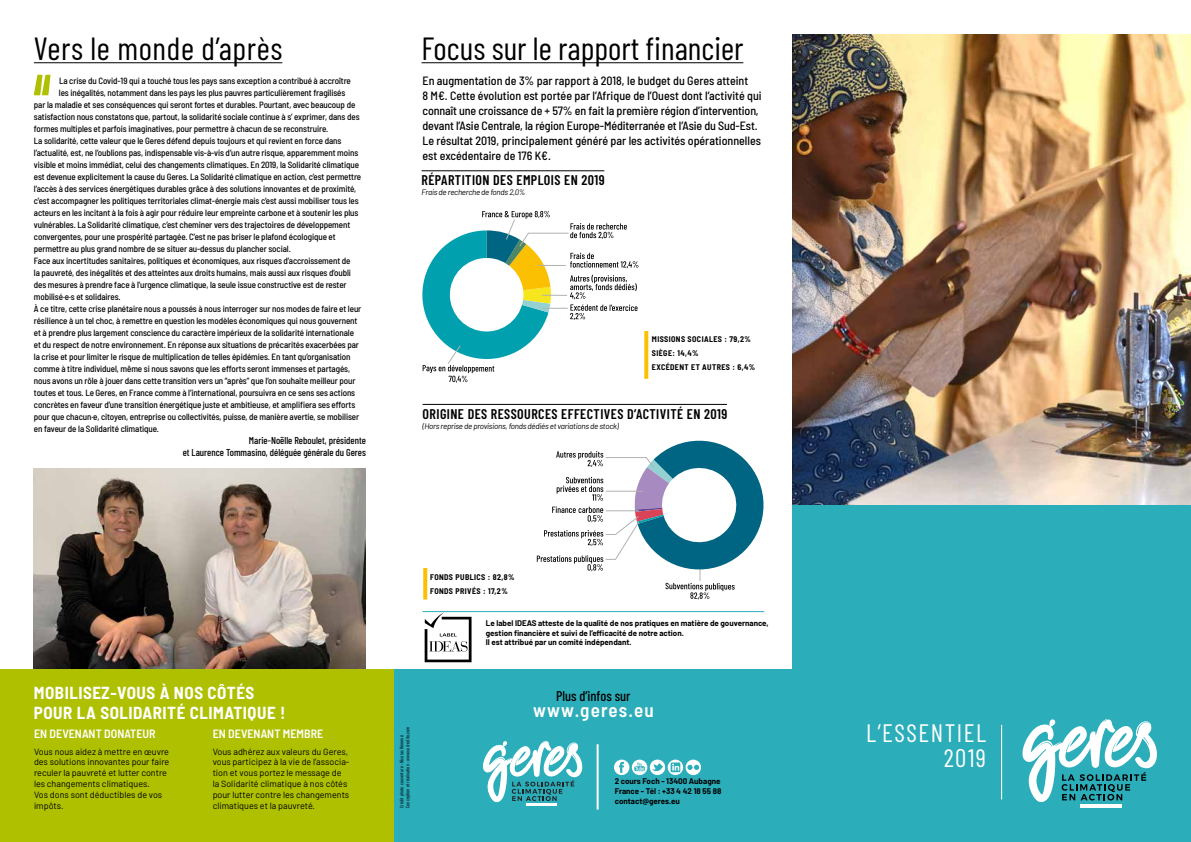
<style>
.page{position:relative;width:1191px;height:842px;background:#fff}
.page>*{position:absolute;margin:0;border:0;box-sizing:border-box;transform-origin:0 0}
.t1{font:32px "Barlow Condensed";color:#000}
.t2{font:32px "Barlow Condensed";letter-spacing:.02em;color:#000}
.t3{font:25.2px/24.6px "Barlow Condensed";letter-spacing:.06em;color:#fff;text-align:right}
.t4{font:600 semi-condensed 19px "Barlow";letter-spacing:.06em;color:#fff}
.t5{font:700 semi-condensed 17px/20.4px "Barlow";letter-spacing:.03em;color:#fff}
.t6{font:600 14px "Barlow Condensed";letter-spacing:.03em;color:#000}
.t7{font:500 14px "Barlow Condensed";color:#000}
.t8{font:500 semi-condensed 12px/15px "Barlow";letter-spacing:-.005em;color:#000}
.t9{font:600 semi-condensed 12px "Barlow";color:#fff}
.t10{font:500 10px/12px "Barlow Condensed";color:#000;text-align:right}
.t11{font:500 semi-condensed 9px "Barlow";letter-spacing:-.01em;color:#000}
.t12{font:9px/10.8px "Barlow";color:#000}
.t13{font:700 8px/9.6px "Barlow";color:#000}
.t14{font:700 semi-condensed 8px/14px "Barlow";letter-spacing:.05em;color:#000}
.t15{font:italic 8px "Barlow";letter-spacing:-.03em;color:#000}
.t16{font:5px/6px "Barlow Condensed";letter-spacing:.01em;color:#000}
</style>
<div class="page">
<img style="left:34px;top:469px;width:332px;height:201px">
<div style="left:0;top:670px;width:394px;height:172px;background:#aec000"></div>
<img style="left:792px;top:34px;width:399px;height:471px">
<hr style="left:34px;top:62px;width:248px;height:1px;background:#000">
<svg style="left:34px;top:75px;width:17px;height:20px"></svg>
<div style="left:394px;top:670px;width:398px;height:172px;background:#2badba"></div>
<hr style="left:526px;top:803px;width:30px;height:3px;background:#fff">
<svg style="left:483px;top:741px;width:100px;height:63px"></svg>
<svg style="left:424px;top:612px;width:47px;height:50px"></svg>
<svg style="left:614px;top:760px;width:87px;height:15px"></svg>
<hr style="left:596px;top:744px;width:2px;height:65px;background:#fff">
<hr style="left:421px;top:62px;width:322px;height:1px;background:#000">
<hr style="left:422px;top:611px;width:342px;height:1px;background:#2badba">
<div style="left:792px;top:505px;width:399px;height:337px;background:#2badba"></div>
<hr style="left:1080px;top:804px;width:42px;height:3px;background:#fff">
<svg style="left:1022px;top:719px;width:135px;height:83px"></svg>
<hr style="left:1001px;top:725px;width:1px;height:74px;background:#fff">
<svg style="left:644px;top:331px;width:4px;height:48px"></svg>
<hr style="left:421px;top:171px;width:183px;height:1px;background:#000">
<svg style="left:423px;top:568px;width:4px;height:31px"></svg>
<hr style="left:422px;top:404px;width:305px;height:1px;background:#000">
<svg style="left:422px;top:211px;width:216px;height:172px"></svg>
<svg style="left:537px;top:440px;width:227px;height:159px"></svg>
<h1 class="t2" style="left:34px;top:26px;width:250px">Vers le monde d’après</h1>
<p class="t11" style="left:59px;top:74px;width:293px">La crise du Covid-19 qui a touché tous les pays sans exception a contribué à accroître</p>
<p class="t11" style="left:59px;top:86px;width:288px">les inégalités, notamment dans les pays les plus pauvres particulièrement fragilisés</p>
<p class="t11" style="left:34px;top:98px;width:323px">par la maladie et ses conséquences qui seront fortes et durables. Pourtant, avec beaucoup de</p>
<p class="t11" style="left:34px;top:110px;width:327px">satisfaction nous constatons que, partout, la solidarité sociale continue à s’ exprimer, dans des</p>
<p class="t11" style="left:34px;top:122px;width:296px">formes multiples et parfois imaginatives, pour permettre à chacun de se reconstruire.</p>
<p class="t11" style="left:34px;top:134px;width:309px">La solidarité, cette valeur que le Geres défend depuis toujours et qui revient en force dans</p>
<p class="t11" style="left:34px;top:146px;width:326px">l’actualité, est, ne l’oublions pas, indispensable vis-à-vis d’un autre risque, apparemment moins</p>
<p class="t11" style="left:34px;top:158px;width:326px">visible et moins immédiat, celui des changements climatiques. En 2019, la Solidarité climatique</p>
<p class="t11" style="left:34px;top:170px;width:329px">est devenue explicitement la cause du Geres. La Solidarité climatique en action, c’est permettre</p>
<p class="t11" style="left:34px;top:182px;width:324px">l’accès à des services énergétiques durables grâce à des solutions innovantes et de proximité,</p>
<p class="t11" style="left:34px;top:194px;width:326px">c’est accompagner les politiques territoriales climat-énergie mais c’est aussi mobiliser tous les</p>
<p class="t11" style="left:34px;top:206px;width:326px">acteurs en les incitant à la fois à agir pour réduire leur empreinte carbone et à soutenir les plus</p>
<p class="t11" style="left:34px;top:218px;width:318px">vulnérables. La Solidarité climatique, c’est cheminer vers des trajectoires de développement</p>
<p class="t11" style="left:34px;top:230px;width:303px">convergentes, pour une prospérité partagée. C’est ne pas briser le plafond écologique et</p>
<p class="t11" style="left:34px;top:242px;width:258px">permettre au plus grand nombre de se situer au-dessus du plancher social.</p>
<p class="t11" style="left:34px;top:254px;width:318px">Face aux incertitudes sanitaires, politiques et économiques, aux risques d’accroissement de</p>
<p class="t11" style="left:34px;top:266px;width:318px">la pauvreté, des inégalités et des atteintes aux droits humains, mais aussi aux risques d’oubli</p>
<p class="t11" style="left:34px;top:278px;width:314px">des mesures à prendre face à l’urgence climatique, la seule issue constructive est de rester</p>
<p class="t11" style="left:34px;top:290px;width:88px">mobilisé·e·s et solidaires.</p>
<p class="t11" style="left:34px;top:302px;width:329px">À ce titre, cette crise planétaire nous a poussés à nous interroger sur nos modes de faire et leur</p>
<p class="t11" style="left:34px;top:314px;width:325px">résilience à un tel choc, à remettre en question les modèles économiques qui nous gouvernent</p>
<p class="t11" style="left:34px;top:326px;width:322px">et à prendre plus largement conscience du caractère impérieux de la solidarité internationale</p>
<p class="t11" style="left:34px;top:338px;width:326px">et du respect de notre environnement. En réponse aux situations de précarités exacerbées par</p>
<p class="t11" style="left:34px;top:350px;width:318px">la crise et pour limiter le risque de multiplication de telles épidémies. En tant qu’organisation</p>
<p class="t11" style="left:34px;top:362px;width:318px">comme à titre individuel, même si nous savons que les efforts seront immenses et partagés,</p>
<p class="t11" style="left:34px;top:374px;width:323px">nous avons un rôle à jouer dans cette transition vers un “après” que l’on souhaite meilleur pour</p>
<p class="t11" style="left:34px;top:386px;width:323px">toutes et tous. Le Geres, en France comme à l’international, poursuivra en ce sens ses actions</p>
<p class="t11" style="left:34px;top:398px;width:323px">concrètes en faveur d’une transition énergétique juste et ambitieuse, et amplifiera ses efforts</p>
<p class="t11" style="left:34px;top:410px;width:327px">pour que chacun·e, citoyen, entreprise ou collectivités, puisse, de manière avertie, se mobiliser</p>
<p class="t11" style="left:34px;top:422px;width:127px">en faveur de la Solidarité climatique.</p>
<p class="t10" style="left:183px;top:433px;width:185px">Marie-Noëlle Reboulet, présidente<br>et Laurence Tommasino, déléguée générale du Geres</p>
<h1 class="t1" style="left:421px;top:26px;width:323px">Focus sur le rapport financier</h1>
<p class="t8" style="left:422px;top:72px;width:341px">En augmentation de 3% par rapport à 2018, le budget du Geres atteint<br>8 M€. Cette évolution est portée par l’Afrique de l’Ouest dont l’activité qui connaît une croissance de + 57% en fait la première région d’intervention, devant l’Asie Centrale, la région Europe-Méditerranée et l’Asie du Sud-Est.<br>Le résultat 2019, principalement généré par les activités opérationnelles est excédentaire de 176 K€.</p>
<h3 class="t6" style="left:421px;top:170px;width:185px">RÉPARTITION DES EMPLOIS EN 2019</h3>
<p class="t15" style="left:421px;top:187px;width:105px">Frais de recherche de fonds 2,0%</p>
<p class="t14" style="left:652px;top:331px;width:105px">MISSIONS SOCIALES : 79,2%<br>SIÈGE: 14,4%<br>EXCÉDENT ET AUTRES : 6,4%</p>
<h3 class="t6" style="left:422px;top:404px;width:306px">ORIGINE DES RESSOURCES EFFECTIVES D’ACTIVITÉ EN 2019</h3>
<p class="t15" style="left:422px;top:420px;width:198px">(Hors reprise de provisions, fonds dédiés et variations de stock)</p>
<h3 class="t5" style="left:34px;top:681px;width:253px">MOBILISEZ-VOUS À NOS CÔTÉS<br>POUR LA SOLIDARITÉ CLIMATIQUE !</h3>
<h3 class="t9" style="left:34px;top:725px;width:123px">EN DEVENANT DONATEUR</h3>
<p class="t12" style="left:34px;top:745px;width:137px">Vous nous aidez à mettre en œuvre des solutions innovantes pour faire reculer la pauvreté et lutter contre les changements climatiques.<br>Vos dons sont déductibles de vos impôts.</p>
<h3 class="t9" style="left:213px;top:725px;width:112px">EN DEVENANT MEMBRE</h3>
<p class="t12" style="left:213px;top:745px;width:138px">Vous adhérez aux valeurs du Geres, vous participez à la vie de l’associa&shy;tion et vous portez le message de la Solidarité climatique à nos côtés pour lutter contre les changements climatiques et la pauvreté.</p>
<p class="t14" style="left:430px;top:570px;width:86px">FONDS PUBLICS : 82,8%<br>FONDS PRIVÉS : 17,2%</p>
<p class="t13" style="left:486px;top:618px;width:284px">Le label IDEAS atteste de la qualité de nos pratiques en matière de gouvernance, gestion financière et suivi de l’efficacité de notre action.<br>Il est attribué par un comité indépendant.</p>
<h3 class="t7" style="left:556px;top:685px;width:76px">Plus d’infos sur</h3>
<h3 class="t4" style="left:533px;top:697px;width:122px">www.geres.eu</h3>
<p class="t16" style="left:398px;top:808px;width:83px;rotate:-90deg">Crédit photo couverture : Nicolas Réméné<br>Conception et réalisation : www.sud-edito.com</p>
<h2 class="t3" style="left:866px;top:719px;width:121px">L’ESSENTIEL<br>2019</h2>
<p class="t13" style="left:615px;top:776px;width:108px;text-align:justify">2 cours Foch - 13400 Aubagne France - Tél : +33 4 42 18 55 88 contact@geres.eu</p>
</div>
